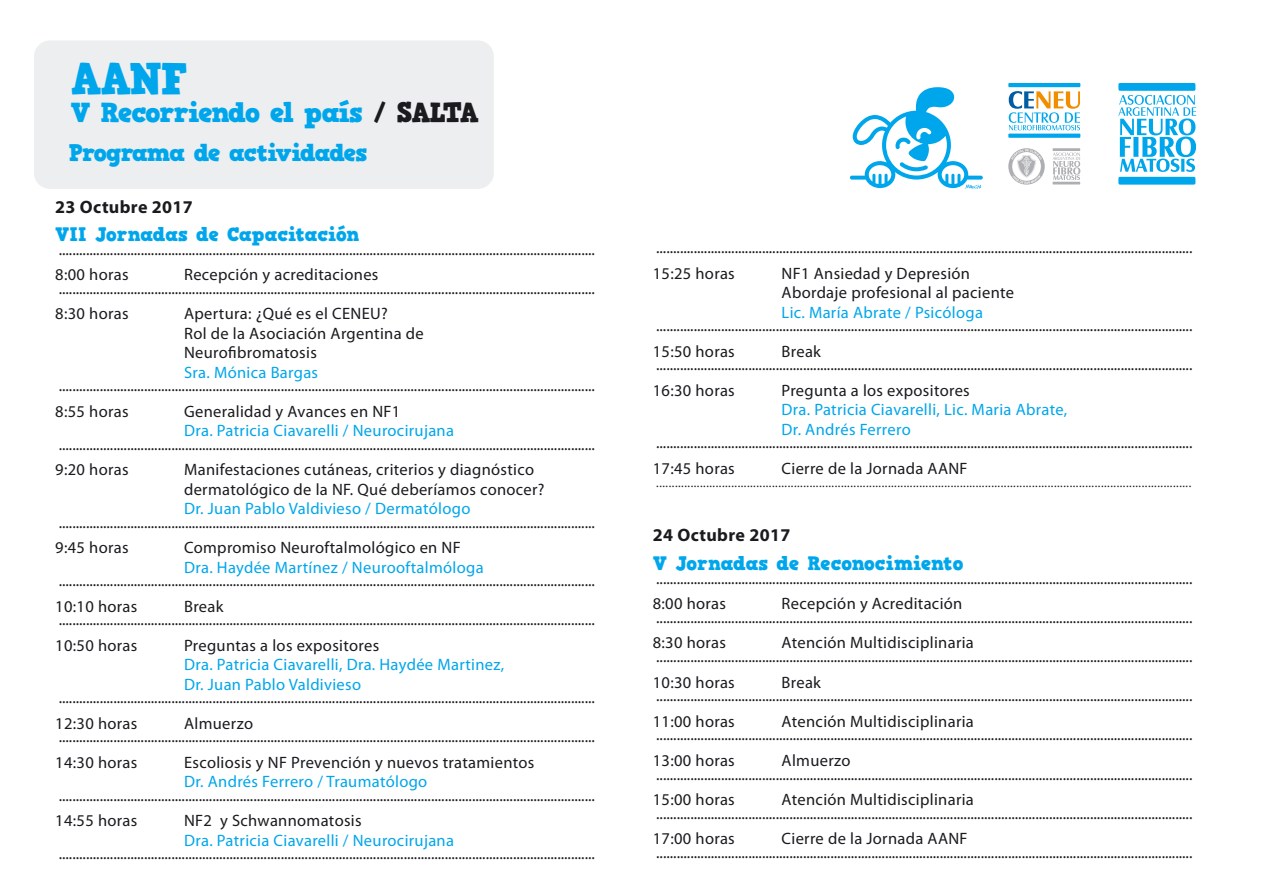
<style>
.page{position:relative;width:1263px;height:893px;background:#fff}
.page>*{position:absolute;margin:0;border:0;box-sizing:border-box;transform-origin:0 0}
.t1{font:44.55px "HVD Comic Serif Pro";color:#00a6eb}
.t2{font:27.6px "HVD Comic Serif Pro";letter-spacing:-.04em;color:#00a6eb}
.t3{font:24px "HVD Comic Serif Pro";letter-spacing:-.035em;color:#00a6eb}
.t4{font:19.5px "HVD Comic Serif Pro";color:#00a6eb}
.t5{font:300 18px "Myriad Pro";color:#1b1b1f}
.t6{font:700 18px "Myriad Pro";letter-spacing:.02em;color:#1b1b1f}
.t7{font:16.5px/25.5px "Myriad Pro";letter-spacing:.02em;color:#1b1b1f}
.t8{font:16.5px/19.5px "Myriad Pro";letter-spacing:.02em;color:#00a6eb}
.s1{color:#1b1b1f}
</style>
<div class="page">
<div style="left:34px;top:40px;width:460px;height:149px;background:#edeeef;border-radius:16px"></div>
<svg style="left:850px;top:87px;width:133px;height:102px"></svg>
<svg style="left:1118px;top:95px;width:78px;height:77px"></svg>
<div style="left:1118px;top:177px;width:77px;height:8px;background:#00a6eb;border-radius:2px"></div>
<div style="left:1118px;top:83px;width:77px;height:8px;background:#00a6eb;border-radius:2px"></div>
<svg style="left:1052px;top:152px;width:28px;height:28px"></svg>
<hr style="left:1053px;top:148px;width:27px;height:3px;background:#aeafb2">
<hr style="left:1053px;top:182px;width:27px;height:2px;background:#aeafb2">
<svg style="left:1008px;top:148px;width:37px;height:37px"></svg>
<svg style="left:1011px;top:149px;width:31px;height:35px"></svg>
<svg style="left:1009px;top:91px;width:71px;height:39px"></svg>
<svg style="left:1008px;top:134px;width:72px;height:4px"></svg>
<hr style="left:1008px;top:83px;width:72px;height:4px;background:#00a6eb">
<h1 class="t1" style="left:71px;top:48px;width:119px">AANF</h1>
<h2 class="t2" style="left:70px;top:94px;width:410px">V Recorriendo el país <span class="s1">/ SALTA</span></h2>
<h3 class="t3" style="left:69px;top:137px;width:300px">Programa de actividades</h3>
<p class="t6" style="left:55px;top:196px;width:139px">23 Octubre 2017</p>
<p class="t4" style="left:55px;top:221px;width:305px">VII Jornadas de Capacitación</p>
<p class="t7" style="left:55px;top:237px;width:541px">.............................................................................................................................................................<br>8:00 horas</p>
<p class="t7" style="left:59px;top:268px;width:538px;line-height:13.5px;text-indent:125px">Recepción y acreditaciones .............................................................................................................................................................</p>
<p class="t7" style="left:55px;top:301px;width:75px">8:30 horas</p>
<p class="t7" style="left:184px;top:304px;width:241px;line-height:19.5px">Apertura: ¿Qué es el CENEU?<br>Rol de la Asociación Argentina de<br>Neurofibromatosis</p>
<p class="t8" style="left:184px;top:363px;width:136px">Sra. Mónica Bargas</p>
<p class="t7" style="left:55px;top:373px;width:541px">.............................................................................................................................................................<br>8:55 horas</p>
<p class="t7" style="left:184px;top:399px;width:218px">Generalidad y Avances en NF1</p>
<p class="t8" style="left:184px;top:421px;width:271px">Dra. Patricia Ciavarelli / Neurocirujana</p>
<p class="t7" style="left:55px;top:432px;width:541px">.............................................................................................................................................................<br>9:20 horas</p>
<p class="t7" style="left:184px;top:460px;width:362px;line-height:19.5px">Manifestaciones cutáneas, criterios y diagnóstico dermatológico de la NF. Qué deberíamos conocer?</p>
<p class="t8" style="left:184px;top:499px;width:288px">Dr. Juan Pablo Valdivieso / Dermatólogo</p>
<p class="t7" style="left:55px;top:510px;width:541px">.............................................................................................................................................................<br>9:45 horas</p>
<p class="t7" style="left:184px;top:535px;width:278px">Compromiso Neuroftalmológico en NF</p>
<p class="t8" style="left:184px;top:558px;width:301px">Dra. Haydée Martínez / Neurooftalmóloga</p>
<p class="t7" style="left:55px;top:568px;width:541px">.............................................................................................................................................................<br>10:10 horas</p>
<p class="t7" style="left:59px;top:600px;width:538px;line-height:13.5px;text-indent:125px">Break .............................................................................................................................................................</p>
<p class="t7" style="left:55px;top:633px;width:84px">10:50 horas</p>
<p class="t7" style="left:184px;top:633px;width:197px">Preguntas a los expositores</p>
<p class="t8" style="left:184px;top:655px;width:322px">Dra. Patricia Ciavarelli, Dra. Haydée Martinez,<br>Dr. Juan Pablo Valdivieso</p>
<p class="t7" style="left:55px;top:685px;width:541px">.............................................................................................................................................................<br>12:30 horas</p>
<p class="t7" style="left:59px;top:717px;width:538px;line-height:13.5px;text-indent:125px">Almuerzo .............................................................................................................................................................</p>
<p class="t7" style="left:55px;top:750px;width:84px">14:30 horas</p>
<p class="t7" style="left:184px;top:750px;width:352px">Escoliosis y NF Prevención y nuevos tratamientos</p>
<p class="t8" style="left:184px;top:772px;width:245px">Dr. Andrés Ferrero / Traumatólogo</p>
<p class="t7" style="left:55px;top:783px;width:541px">.............................................................................................................................................................<br>14:55 horas</p>
<p class="t7" style="left:184px;top:808px;width:179px">NF2 y Schwannomatosis</p>
<p class="t8" style="left:184px;top:830px;width:271px">Dra. Patricia Ciavarelli / Neurocirujana</p>
<p class="t7" style="left:59px;top:841px;width:538px">.............................................................................................................................................................</p>
<p class="t7" style="left:653px;top:235px;width:541px">.............................................................................................................................................................<br>15:25 horas</p>
<p class="t7" style="left:781px;top:264px;width:234px;line-height:19.5px">NF1 Ansiedad y Depresión<br>Abordaje profesional al paciente</p>
<p class="t8" style="left:781px;top:303px;width:203px">Lic. María Abrate / Psicóloga</p>
<p class="t7" style="left:653px;top:313px;width:541px">.............................................................................................................................................................<br>15:50 horas</p>
<p class="t7" style="left:656px;top:345px;width:538px;line-height:13.5px;text-indent:125px">Break .............................................................................................................................................................</p>
<p class="t7" style="left:653px;top:378px;width:84px">16:30 horas</p>
<p class="t7" style="left:781px;top:378px;width:190px">Pregunta a los expositores</p>
<p class="t8" style="left:781px;top:400px;width:287px">Dra. Patricia Ciavarelli, Lic. Maria Abrate,<br>Dr. Andrés Ferrero</p>
<p class="t7" style="left:653px;top:430px;width:541px">.............................................................................................................................................................<br>17:45 horas</p>
<p class="t7" style="left:781px;top:456px;width:188px">Cierre de la Jornada AANF</p>
<p class="t5" style="left:656px;top:471px;width:537px">...........................................................................................................................................................................</p>
<p class="t6" style="left:653px;top:525px;width:139px">24 Octubre 2017</p>
<p class="t4" style="left:653px;top:550px;width:312px">V Jornadas de Reconocimiento</p>
<p class="t7" style="left:653px;top:565px;width:541px">.............................................................................................................................................................<br>8:00 horas</p>
<p class="t7" style="left:656px;top:597px;width:538px;line-height:13.6px;text-indent:125px">Recepción y Acreditación .............................................................................................................................................................</p>
<p class="t7" style="left:653px;top:630px;width:75px">8:30 horas</p>
<p class="t7" style="left:656px;top:636px;width:538px;line-height:13.6px;text-indent:125px">Atención Multidisciplinaria .............................................................................................................................................................</p>
<p class="t7" style="left:653px;top:670px;width:84px">10:30 horas</p>
<p class="t7" style="left:656px;top:675px;width:538px;line-height:13.6px;text-indent:125px">Break .............................................................................................................................................................</p>
<p class="t7" style="left:653px;top:709px;width:84px">11:00 horas</p>
<p class="t7" style="left:656px;top:715px;width:538px;line-height:13.6px;text-indent:125px">Atención Multidisciplinaria .............................................................................................................................................................</p>
<p class="t7" style="left:653px;top:748px;width:84px">13:00 horas</p>
<p class="t7" style="left:656px;top:754px;width:538px;line-height:13.6px;text-indent:125px">Almuerzo .............................................................................................................................................................</p>
<p class="t7" style="left:653px;top:787px;width:84px">15:00 horas</p>
<p class="t7" style="left:656px;top:793px;width:538px;line-height:13.6px;text-indent:125px">Atención Multidisciplinaria .............................................................................................................................................................</p>
<p class="t7" style="left:653px;top:826px;width:84px">17:00 horas</p>
<p class="t7" style="left:656px;top:832px;width:538px;line-height:13.6px;text-indent:125px">Cierre de la Jornada AANF .............................................................................................................................................................</p>
</div>
